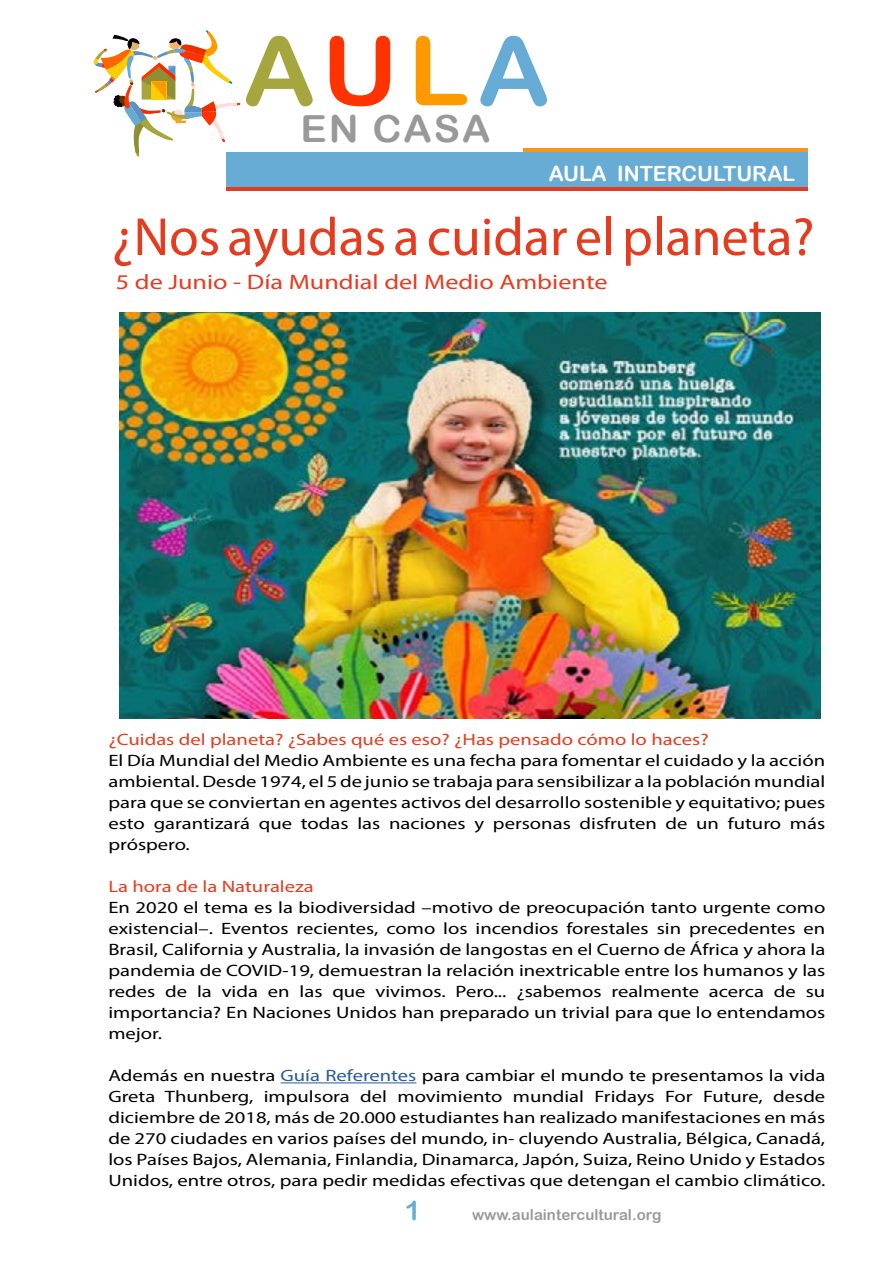
<style>
.page{position:relative;width:893px;height:1263px;background:#fff}
.page>*{position:absolute;margin:0;border:0;box-sizing:border-box;transform-origin:0 0}
.t1{font:54px "Myriad Pro";color:#e73b1f}
.t2{font:37.35px "Arial Rounded MT Bold";letter-spacing:.05em;color:#999;scale:1.05 1}
.t3{font:27px "Arial Rounded MT Bold";color:#67acd5}
.t4{font:21px "Myriad Pro";color:#e73b1f;scale:1.25 1}
.t5{font:21px "Arial Rounded MT Bold";color:#fff}
.t6{font:16.5px/21px "Myriad Pro";color:#000;text-align:justify;scale:1.25 1}
.t7{font:16.5px "Myriad Pro";color:#e73b1f;scale:1.25 1}
.t8{font:15px "Arial Rounded MT Bold";color:#9a999a}
.s1{color:#275b9b}
</style>
<div class="page">
<div style="left:227px;top:157px;width:581px;height:34px;background:linear-gradient(to right,#e73b1f,#e73b1f)"></div>
<div style="left:523px;top:148px;width:285px;height:18px;background:#f4971b"></div>
<div style="left:227px;top:152px;width:581px;height:34px;background:#67acd5"></div>
<svg style="left:330px;top:36px;width:60px;height:70px"></svg>
<svg style="left:416px;top:36px;width:51px;height:69px"></svg>
<svg style="left:480px;top:36px;width:67px;height:70px"></svg>
<svg style="left:94px;top:30px;width:219px;height:127px"></svg>
<img style="left:119px;top:312px;width:702px;height:406px">
<hr style="left:281px;top:1082px;width:135px;height:1px;background:#275b9b">
<h2 class="t2" style="left:301px;top:107px;width:182px">EN CASA</h2>
<p class="t5" style="left:549px;top:161px;width:248px">AULA INTERCULTURAL</p>
<h1 class="t1" style="left:112px;top:204px;width:704px">¿Nos ayudas a cuidar el planeta?</h1>
<p class="t4" style="left:116px;top:269px;width:395px">5 de Junio - Día Mundial del Medio Ambiente</p>
<p class="t7" style="left:108px;top:729px;width:482px">¿Cuidas del planeta? ¿Sabes qué es eso? ¿Has pensado cómo lo haces?</p>
<p class="t6" style="left:108px;top:750px;width:575px">El Día Mundial del Medio Ambiente es una fecha para fomentar el cuidado y la acción ambiental. Desde 1974, el 5 de junio se trabaja para sensibilizar a la población mundial para que se conviertan en agentes activos del desarrollo sostenible y equitativo; pues esto garantizará que todas las naciones y personas disfruten de un futuro más próspero.</p>
<p class="t7" style="left:108px;top:876px;width:166px">La hora de la Naturaleza</p>
<p class="t6" style="left:108px;top:897px;width:575px">En 2020 el tema es la biodiversidad –motivo de preocupación tanto urgente como existencial–. Eventos recientes, como los incendios forestales sin precedentes en Brasil, California y Australia, la invasión de langostas en el Cuerno de África y ahora la pandemia de COVID-19, demuestran la relación inextricable entre los humanos y las redes de la vida en las que vivimos. Pero... ¿sabemos realmente acerca de su importancia? En Naciones Unidos han preparado un trivial para que lo entendamos mejor.</p>
<p class="t6" style="left:108px;top:1065px;width:575px">Además en nuestra <span class="s1">Guía Referentes</span> para cambiar el mundo te presentamos la vida Greta Thunberg, impulsora del movimiento mundial Fridays For Future, desde diciembre de 2018, más de 20.000 estudiantes han realizado manifestaciones en más de 270 ciudades en varios países del mundo, in- cluyendo Australia, Bélgica, Canadá, los Países Bajos, Alemania, Finlandia, Dinamarca, Japón, Suiza, Reino Unido y Estados Unidos, entre otros, para pedir medidas efectivas que detengan el cambio climático.</p>
<h3 class="t3" style="left:405px;top:1195px;width:18px">1</h3>
<p class="t8" style="left:472px;top:1206px;width:191px">www.aulaintercultural.org</p>
</div>
